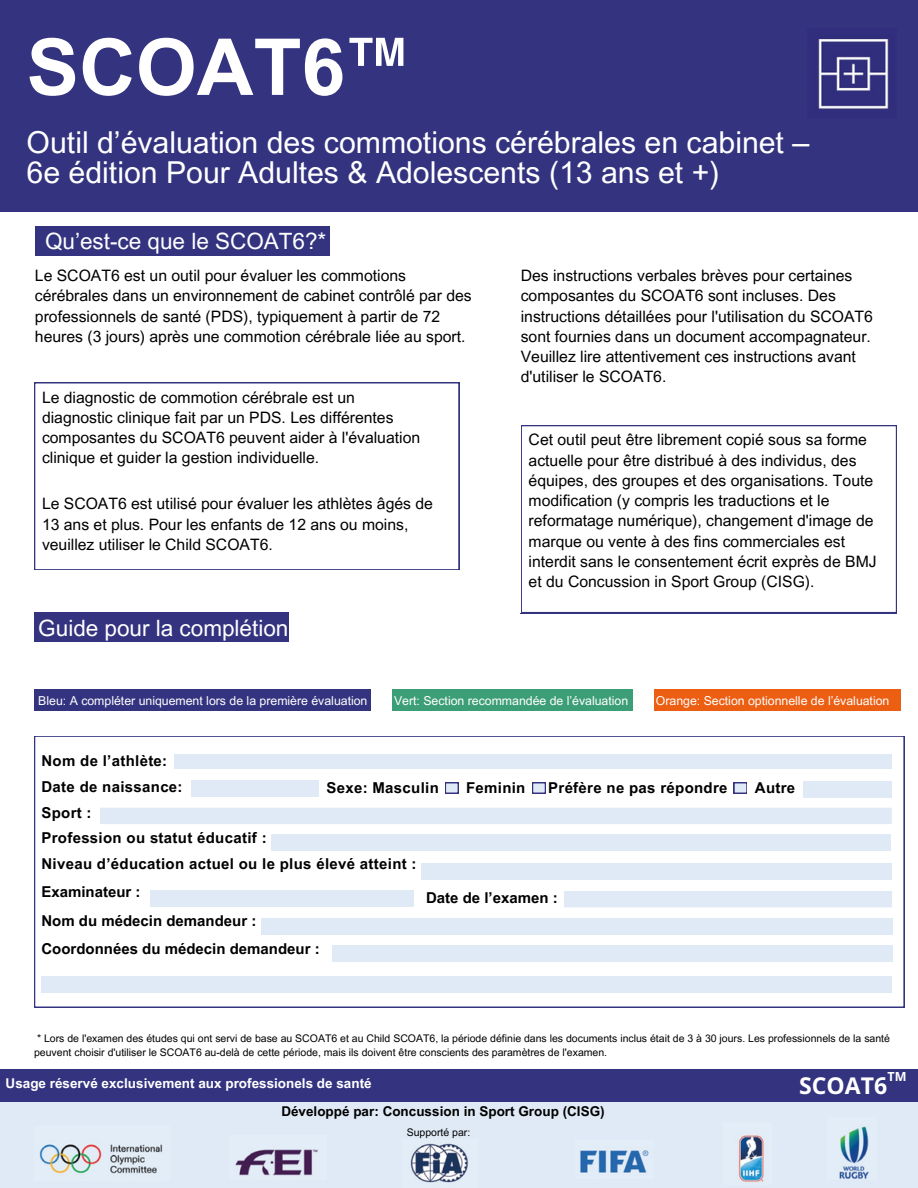
<style>
.page{position:relative;width:918px;height:1188px;background:#fff}
.page>*{position:absolute;margin:0;border:0;box-sizing:border-box;transform-origin:0 0}
.t1{font:700 78.6px "Arial MT Pro";color:#fff}
.t2{font:30.15px/29.2px "Arial MT Pro";color:#fff}
.t3{font:700 23.1px "Open Sans";color:#fff}
.t4{font:22.5px "Arial MT Pro";color:#fff}
.t5{font:15.75px/20.2px "Arial MT Pro";color:#000}
.t6{font:700 15px/25.8px "Arial MT Pro";letter-spacing:.02em;color:#000}
.t7{font:700 15px/28.2px "Arial MT Pro";color:#000}
.t8{font:700 13.5px "Arial MT Pro";color:#fff}
.t9{font:700 13.5px "Arial MT Pro";color:#000}
.t10{font:700 12.6px "Open Sans";color:#fff}
.t11{font:12.3px "Arial MT Pro";color:#fff}
.t12{font:10.5px/14px "Arial MT Pro";color:#000}
</style>
<div class="page">
<div style="left:0;top:1101px;width:918px;height:87px;background:#e0eaf6"></div>
<div style="left:0;top:1070px;width:918px;height:31px;background:#343380"></div>
<div style="left:0;top:0;width:918px;height:212px;background:#343380"></div>
<img style="left:39px;top:1144px;width:124px;height:30px">
<img style="left:235px;top:1149px;width:83px;height:27px">
<img style="left:410px;top:1143px;width:58px;height:40px">
<img style="left:580px;top:1149px;width:69px;height:24px">
<img style="left:738px;top:1135px;width:26px;height:47px">
<img style="left:839px;top:1126px;width:30px;height:53px">
<svg style="left:34px;top:382px;width:425px;height:188px"></svg>
<div style="left:35px;top:227px;width:295px;height:29px;background:#343380"></div>
<img style="left:818px;top:38px;width:71px;height:71px">
<div style="left:34px;top:613px;width:254px;height:29px;background:#343380"></div>
<div style="left:34px;top:689px;width:337px;height:22px;background:#343380"></div>
<div style="left:392px;top:689px;width:240px;height:22px;background:#3c9e77"></div>
<svg style="left:521px;top:425px;width:376px;height:188px"></svg>
<div style="left:654px;top:689px;width:247px;height:22px;background:#ec5e12"></div>
<div style="left:33px;top:735px;width:873px;height:274px;border:2px solid #343380"></div>
<div style="left:174px;top:754px;width:718px;height:14px;background:#e0eaf6"></div>
<div style="left:192px;top:780px;width:127px;height:17px;background:#e0eaf6"></div>
<div style="left:42px;top:976px;width:850px;height:17px;background:#e0eaf6"></div>
<div style="left:271px;top:834px;width:620px;height:17px;background:#e0eaf6"></div>
<div style="left:421px;top:863px;width:471px;height:17px;background:#e0eaf6"></div>
<div style="left:150px;top:890px;width:263px;height:17px;background:#e0eaf6"></div>
<div style="left:445px;top:782px;width:13px;height:12px;background:#e0eaf6"></div>
<div style="left:444px;top:781px;width:16px;height:14px;border:2px solid #343380"></div>
<div style="left:100px;top:807px;width:792px;height:17px;background:#e0eaf6"></div>
<div style="left:564px;top:891px;width:328px;height:17px;background:#e0eaf6"></div>
<div style="left:532px;top:782px;width:14px;height:12px;background:#e0eaf6"></div>
<div style="left:531px;top:781px;width:16px;height:14px;border:2px solid #343380"></div>
<div style="left:734px;top:782px;width:13px;height:12px;background:#e0eaf6"></div>
<div style="left:733px;top:781px;width:16px;height:14px;border:2px solid #343380"></div>
<div style="left:803px;top:781px;width:89px;height:17px;background:#e0eaf6"></div>
<div style="left:261px;top:918px;width:631px;height:17px;background:#e0eaf6"></div>
<div style="left:332px;top:945px;width:560px;height:17px;background:#e0eaf6"></div>
<svg style="left:349px;top:38px;width:54px;height:28px"></svg>
<p class="t1" style="left:27px;top:38px;width:320px">SCOAT6</p>
<p class="t2" style="left:27px;top:132px;width:784px">Outil d’évaluation des commotions cérébrales en cabinet –<br>6e édition Pour Adultes &amp; Adolescents (13 ans et +)</p>
<p class="t4" style="left:45px;top:233px;width:283px">Qu’est-ce que le SCOAT6?*</p>
<p class="t5" style="left:35px;top:267px;width:438px">Le SCOAT6 est un outil pour évaluer les commotions cérébrales dans un environnement de cabinet contrôlé par des professionnels de santé (PDS), typiquement à partir de 72 heures (3 jours) après une commotion cérébrale liée au sport.</p>
<p class="t5" style="left:521px;top:267px;width:354px">Des instructions verbales brèves pour certaines composantes du SCOAT6 sont incluses. Des instructions détaillées pour l'utilisation du SCOAT6 sont fournies dans un document accompagnateur.<br>Veuillez lire attentivement ces instructions avant d'utiliser le SCOAT6.</p>
<h3 class="t5" style="left:42px;top:389px;width:380px">Le diagnostic de commotion cérébrale est un diagnostic clinique fait par un PDS. Les différentes composantes du SCOAT6 peuvent aider à l'évaluation clinique et guider la gestion individuelle.</h3>
<h5 class="t5" style="left:42px;top:496px;width:392px">Le SCOAT6 est utilisé pour évaluer les athlètes âgés de<br>13 ans et plus. Pour les enfants de 12 ans ou moins, veuillez utiliser le Child SCOAT6.</h5>
<h5 class="t4" style="left:38px;top:620px;width:252px">Guide pour la complétion</h5>
<p class="t5" style="left:529px;top:432px;width:350px">Cet outil peut être librement copié sous sa forme actuelle pour être distribué à des individus, des équipes, des groupes et des organisations. Toute modification (y compris les traductions et le reformatage numérique), changement d'image de marque ou vente à des fins commerciales est interdit sans le consentement écrit exprès de BMJ et du Concussion in Sport Group (CISG).</p>
<p class="t11" style="left:38px;top:696px;width:331px">Bleu: A compléter uniquement lors de la première évaluation</p>
<p class="t11" style="left:394px;top:696px;width:236px">Vert: Section recommandée de l’évaluation</p>
<p class="t11" style="left:656px;top:696px;width:235px">Orange: Section optionnelle de l’évaluation</p>
<h4 class="t6" style="left:41px;top:750px;width:377px">Nom de l’athlète:<br>Date de naissance:<br>Sport :<br>Profession ou statut éducatif :<br>Niveau d’éducation actuel ou le plus élevé atteint :</h4>
<h4 class="t7" style="left:41px;top:880px;width:280px">Examinateur :<br>Nom du médecin demandeur :<br>Coordonnées du médecin demandeur :</h4>
<h4 class="t6" style="left:326px;top:777px;width:114px">Sexe: Masculin</h4>
<h4 class="t6" style="left:466px;top:777px;width:61px">Feminin</h4>
<h4 class="t6" style="left:548px;top:777px;width:181px">Préfère ne pas répondre</h4>
<h4 class="t6" style="left:755px;top:777px;width:42px">Autre</h4>
<h4 class="t7" style="left:426px;top:886px;width:133px">Date de l’examen :</h4>
<p class="t12" style="left:34px;top:1033px;width:857px">* Lors de l'examen des études qui ont servi de base au SCOAT6 et au Child SCOAT6, la période définie dans les documents inclus était de 3 à 30 jours. Les professionnels de la santé peuvent choisir d'utiliser le SCOAT6 au-delà de cette période, mais ils doivent être conscients des paramètres de l'examen.</p>
<h6 class="t10" style="left:887px;top:1068px;width:21px">TM</h6>
<p class="t8" style="left:6px;top:1078px;width:368px">Usage réservé exclusivement aux professionels de santé</p>
<p class="t3" style="left:799px;top:1069px;width:90px">SCOAT6</p>
<p class="t9" style="left:281px;top:1106px;width:325px">Développé par: Concussion in Sport Group (CISG)</p>
<p class="t12" style="left:407px;top:1127px;width:65px">Supporté par:</p>
</div>
